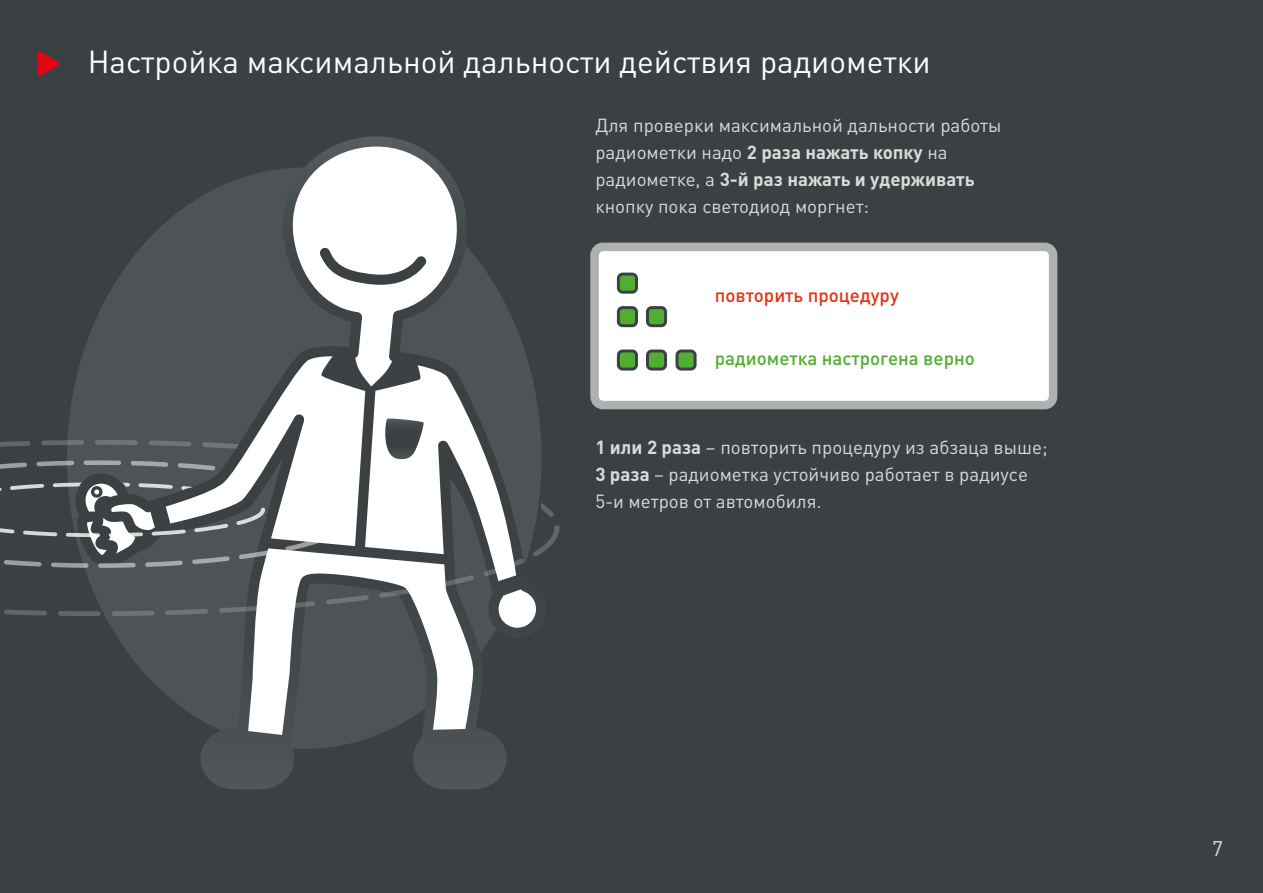
<style>
.page{position:relative;width:1263px;height:893px;background:#3b4143}
.page>*{position:absolute;margin:0;border:0;box-sizing:border-box;transform-origin:0 0}
.t1{font:31.5px "DIN Pro";color:#fff}
.t2{font:21px "DIN Pro";color:#dadada}
.t3{font:18.75px/27px "DIN Pro";color:#dadada}
.t4{font:500 18.75px "DIN Pro";color:#51ae32}
.t5{font:500 18.75px "DIN Pro";color:#e63211}
.s1{font-weight:700}
</style>
<div class="page">
<svg style="left:37px;top:51px;width:22px;height:25px"></svg>
<div style="left:594px;top:247px;width:459px;height:158px;background:#fff;border-radius:9px"></div>
<div style="left:590px;top:243px;width:467px;height:166px;border:9px solid #afb0b1;border-radius:9px"></div>
<div style="left:618px;top:308px;width:18px;height:18px;background:#51ae32;border-radius:4px"></div>
<div style="left:617px;top:306px;width:21px;height:21px;border:3px solid #3b4143;border-radius:4px"></div>
<div style="left:618px;top:274px;width:18px;height:18px;background:#51ae32;border-radius:4px"></div>
<div style="left:617px;top:273px;width:21px;height:21px;border:3px solid #3b4143;border-radius:4px"></div>
<div style="left:647px;top:308px;width:18px;height:18px;background:#51ae32;border-radius:4px"></div>
<div style="left:646px;top:306px;width:21px;height:21px;border:3px solid #3b4143;border-radius:4px"></div>
<div style="left:618px;top:351px;width:18px;height:18px;background:#51ae32;border-radius:4px"></div>
<div style="left:617px;top:349px;width:21px;height:22px;border:3px solid #3b4143;border-radius:4px"></div>
<div style="left:647px;top:351px;width:18px;height:18px;background:#51ae32;border-radius:4px"></div>
<div style="left:646px;top:349px;width:21px;height:22px;border:3px solid #3b4143;border-radius:4px"></div>
<div style="left:677px;top:351px;width:18px;height:18px;background:#51ae32;border-radius:4px"></div>
<div style="left:675px;top:349px;width:21px;height:22px;border:3px solid #3b4143;border-radius:4px"></div>
<svg style="left:90px;top:136px;width:451px;height:653px"></svg>
<svg style="left:381px;top:419px;width:43px;height:41px"></svg>
<svg style="left:541px;top:503px;width:13px;height:14px"></svg>
<svg style="left:0;top:441px;width:30px;height:6px"></svg>
<svg style="left:41px;top:440px;width:43px;height:5px"></svg>
<svg style="left:95px;top:440px;width:43px;height:5px"></svg>
<svg style="left:149px;top:441px;width:43px;height:5px"></svg>
<svg style="left:202px;top:442px;width:37px;height:7px"></svg>
<svg style="left:272px;top:601px;width:43px;height:8px"></svg>
<svg style="left:326px;top:595px;width:43px;height:9px"></svg>
<svg style="left:379px;top:587px;width:43px;height:11px"></svg>
<svg style="left:219px;top:606px;width:43px;height:7px"></svg>
<svg style="left:432px;top:575px;width:42px;height:14px"></svg>
<svg style="left:165px;top:609px;width:43px;height:6px"></svg>
<svg style="left:532px;top:525px;width:28px;height:31px"></svg>
<svg style="left:484px;top:558px;width:40px;height:18px"></svg>
<svg style="left:112px;top:611px;width:43px;height:5px"></svg>
<svg style="left:58px;top:611px;width:43px;height:5px"></svg>
<svg style="left:4px;top:609px;width:43px;height:6px"></svg>
<svg style="left:236px;top:508px;width:29px;height:17px"></svg>
<svg style="left:289px;top:478px;width:9px;height:6px"></svg>
<svg style="left:316px;top:485px;width:35px;height:20px"></svg>
<svg style="left:239px;top:549px;width:37px;height:10px"></svg>
<svg style="left:285px;top:538px;width:37px;height:13px"></svg>
<svg style="left:330px;top:512px;width:27px;height:25px"></svg>
<svg style="left:0;top:460px;width:230px;height:108px"></svg>
<h1 class="t1" style="left:88px;top:41px;width:844px">Настройка максимальной дальности действия радиометки</h1>
<p class="t3" style="left:595px;top:111px;width:408px">Для проверки максимальной дальности работы радиометки надо <span class="s1">2 раза нажать копку</span> на радиометке, а <span class="s1">3-й раз нажать и удерживать </span>кнопку пока светодиод моргнет:</p>
<p class="t5" style="left:715px;top:282px;width:186px">повторить процедуру</p>
<p class="t4" style="left:715px;top:345px;width:261px">радиометка настрогена верно</p>
<p class="t3" style="left:595px;top:433px;width:454px"><span class="s1">1 или 2 раза</span> – повторить процедуру из абзаца выше;<br><span class="s1">3 раза</span> – радиометка устойчиво работает в радиусе<br>5-и метров от автомобиля.</p>
<p class="t2" style="left:1212px;top:834px;width:12px">7</p>
</div>
